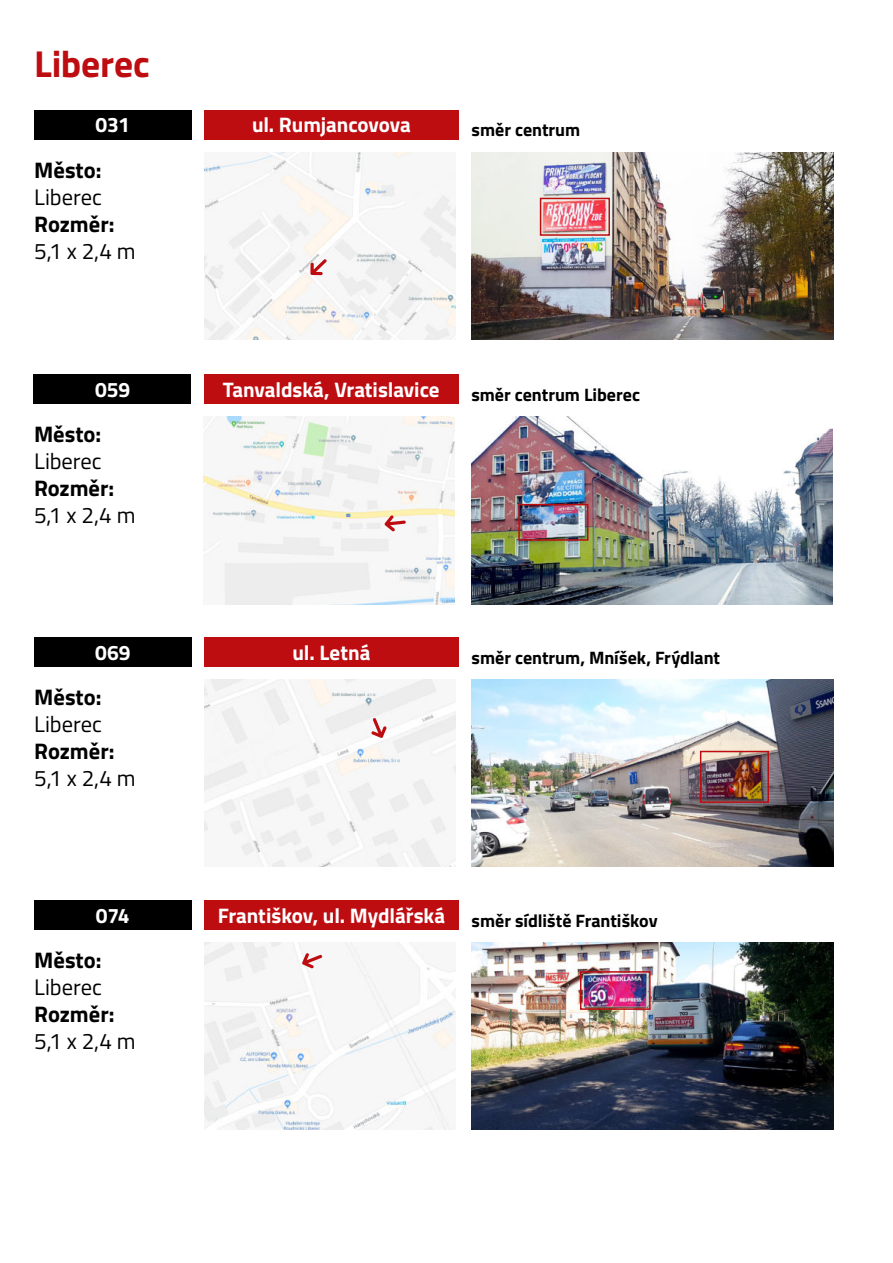
<style>
.page{position:relative;width:893px;height:1263px;background:#fff}
.page>*{position:absolute;margin:0;border:0;box-sizing:border-box;transform-origin:0 0}
.t1{font:700 37.5px "Titillium Web";color:#bd0d11}
.t2{font:22.5px "Titillium Web";color:#000}
.t3{font:700 22.5px "Titillium Web";color:#000}
.t4{font:700 21px "Titillium Web";letter-spacing:-.005em;color:#fff}
.t5{font:700 18px "Titillium Web";color:#000}
</style>
<div class="page">
<div style="left:34px;top:110px;width:157px;height:29px;background:#000"></div>
<div style="left:204px;top:110px;width:255px;height:29px;background:#bd0d11"></div>
<img style="left:204px;top:152px;width:251px;height:187px">
<svg style="left:310px;top:259px;width:17px;height:16px"></svg>
<img style="left:472px;top:152px;width:361px;height:187px">
<div style="left:540px;top:198px;width:70px;height:38px;border:2px solid #bd0d11"></div>
<div style="left:34px;top:374px;width:157px;height:30px;background:#000"></div>
<div style="left:204px;top:374px;width:255px;height:30px;background:#bd0d11"></div>
<img style="left:204px;top:417px;width:251px;height:187px">
<img style="left:471px;top:417px;width:362px;height:187px">
<svg style="left:385px;top:515px;width:21px;height:16px"></svg>
<div style="left:518px;top:504px;width:70px;height:37px;border:2px solid #bd0d11"></div>
<div style="left:34px;top:637px;width:157px;height:30px;background:#000"></div>
<div style="left:204px;top:637px;width:255px;height:30px;background:#bd0d11"></div>
<img style="left:204px;top:680px;width:251px;height:187px">
<img style="left:472px;top:680px;width:361px;height:187px">
<svg style="left:371px;top:718px;width:16px;height:20px"></svg>
<div style="left:700px;top:751px;width:69px;height:52px;border:2px solid #bd0d11"></div>
<div style="left:34px;top:900px;width:157px;height:30px;background:#000"></div>
<div style="left:204px;top:900px;width:255px;height:30px;background:#bd0d11"></div>
<img style="left:204px;top:942px;width:251px;height:188px">
<img style="left:472px;top:942px;width:361px;height:188px">
<svg style="left:302px;top:953px;width:20px;height:15px"></svg>
<div style="left:580px;top:971px;width:71px;height:39px;border:2px solid #bd0d11"></div>
<h1 class="t1" style="left:34px;top:42px;width:118px">Liberec</h1>
<p class="t4" style="left:96px;top:113px;width:36px">031</p>
<p class="t4" style="left:252px;top:109px;width:160px">ul. Rumjancovova</p>
<p class="t5" style="left:472px;top:116px;width:110px">směr centrum</p>
<p class="t3" style="left:34px;top:153px;width:69px">Město:</p>
<p class="t2" style="left:34px;top:189px;width:69px">Liberec</p>
<p class="t3" style="left:34px;top:207px;width:82px">Rozměr:</p>
<p class="t2" style="left:34px;top:243px;width:103px">5,1 x 2,4 m</p>
<p class="t4" style="left:95px;top:377px;width:37px">059</p>
<p class="t4" style="left:223px;top:374px;width:218px">Tanvaldská, Vratislavice</p>
<p class="t5" style="left:471px;top:381px;width:170px">směr centrum Liberec</p>
<p class="t3" style="left:34px;top:417px;width:69px">Město:</p>
<p class="t2" style="left:34px;top:453px;width:69px">Liberec</p>
<p class="t3" style="left:34px;top:471px;width:82px">Rozměr:</p>
<p class="t2" style="left:34px;top:507px;width:103px">5,1 x 2,4 m</p>
<p class="t4" style="left:95px;top:640px;width:37px">069</p>
<p class="t4" style="left:292px;top:636px;width:79px">ul. Letná</p>
<p class="t5" style="left:472px;top:644px;width:250px">směr centrum, Mníšek, Frýdlant</p>
<p class="t3" style="left:34px;top:680px;width:69px">Město:</p>
<p class="t2" style="left:34px;top:716px;width:69px">Liberec</p>
<p class="t3" style="left:34px;top:734px;width:82px">Rozměr:</p>
<p class="t2" style="left:34px;top:770px;width:103px">5,1 x 2,4 m</p>
<p class="t4" style="left:96px;top:903px;width:35px">074</p>
<p class="t4" style="left:218px;top:899px;width:229px">Františkov, ul. Mydlářská</p>
<p class="t5" style="left:472px;top:907px;width:188px">směr sídliště Františkov</p>
<p class="t3" style="left:34px;top:943px;width:69px">Město:</p>
<p class="t2" style="left:34px;top:979px;width:69px">Liberec</p>
<p class="t3" style="left:34px;top:997px;width:82px">Rozměr:</p>
<p class="t2" style="left:34px;top:1033px;width:103px">5,1 x 2,4 m</p>
</div>
